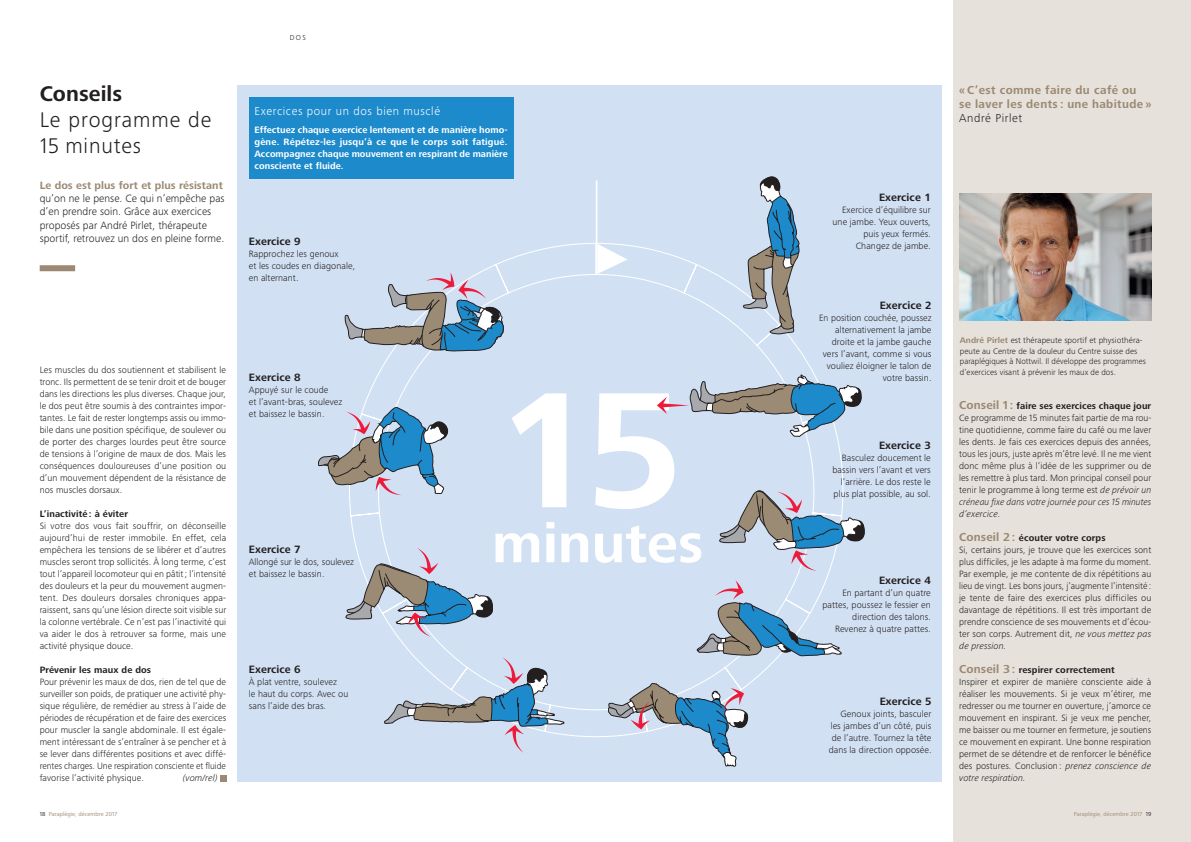
<style>
.page{position:relative;width:1191px;height:842px;background:#fff}
.page>*{position:absolute;margin:0;border:0;box-sizing:border-box;transform-origin:0 0}
.t1{font:700 170.6px "Frutiger Next Pro";color:#fff}
.t2{font:700 56.9px "Frutiger Next Pro";color:#fff}
.t3{font:300 22px/26px "Frutiger Next Pro";letter-spacing:.04em;color:#231f20}
.t4{font:700 22px "Frutiger Next Pro";color:#231f20}
.t5{font:700 12px/14px "Frutiger Next Pro";letter-spacing:.03em;color:#9c8973}
.t6{font:300 12px "Frutiger Next Pro";letter-spacing:.05em;color:#fff}
.t7{font:300 12px "Frutiger Next Pro";letter-spacing:.05em;color:#231f20}
.t8{font:300 11px/13.2px "Frutiger Next Pro";letter-spacing:.005em;color:#231f20}
.t9{font:700 11px "Frutiger Next Pro";letter-spacing:.01em;color:#231f20}
.t10{font:700 11px "Frutiger Next Pro";letter-spacing:.005em;color:#9c8973}
.t11{font:300 9.5px/12px "Frutiger Next Pro";letter-spacing:.005em;color:#231f20}
.t12{font:700 9.5px/12px "Frutiger Next Pro";letter-spacing:.005em;color:#fff;text-align:justify}
.t13{font:700 9.5px "Frutiger Next Pro";letter-spacing:.01em;color:#231f20}
.t14{font:italic 300 9.5px "Frutiger Next Pro";letter-spacing:.005em;color:#231f20}
.t15{font:300 8.5px/10.5px "Frutiger Next Pro";letter-spacing:.005em;color:#231f20}
.t16{font:300 7.5px "Frutiger Next Pro";color:#231f20}
.t17{font:6px "Frutiger Next Pro";letter-spacing:.01em;color:#9c8973}
.s1{font-weight:700;color:#9c8973}
.s2{font-weight:700;font-size:12px;color:#9c8973}
.s3{font-weight:700}
.s4{font-style:italic}
.s5{color:#231f20}
</style>
<div class="page">
<div style="left:953px;top:0;width:238px;height:842px;background:#e6e2db"></div>
<div style="left:237px;top:85px;width:705px;height:696px;background:#d1e0f2"></div>
<svg style="left:349px;top:243px;width:494px;height:494px"></svg>
<svg style="left:597px;top:244px;width:30px;height:30px"></svg>
<hr style="left:596px;top:180px;width:1px;height:95px;background:#fff">
<svg style="left:743px;top:177px;width:56px;height:157px"></svg>
<svg style="left:696px;top:580px;width:145px;height:76px"></svg>
<svg style="left:719px;top:491px;width:145px;height:80px"></svg>
<svg style="left:318px;top:407px;width:130px;height:88px"></svg>
<svg style="left:346px;top:548px;width:147px;height:95px"></svg>
<svg style="left:384px;top:657px;width:180px;height:96px"></svg>
<svg style="left:345px;top:272px;width:158px;height:79px"></svg>
<svg style="left:657px;top:375px;width:204px;height:62px"></svg>
<svg style="left:608px;top:683px;width:139px;height:83px"></svg>
<div style="left:40px;top:265px;width:35px;height:6px;background:#9c8973"></div>
<svg style="left:220px;top:775px;width:6px;height:6px"></svg>
<div style="left:249px;top:97px;width:264px;height:82px;background:#1d8acb"></div>
<img style="left:959px;top:193px;width:192px;height:128px">
<h3 class="t4" style="left:40px;top:81px;width:84px">Conseils</h3>
<h3 class="t3" style="left:40px;top:107px;width:173px">Le programme de<br>15 minutes</h3>
<p class="t10" style="left:40px;top:179px;width:185px">Le dos est plus fort et plus résistant</p>
<p class="t8" style="left:40px;top:192px;width:186px">qu’on ne le pense. Ce qui n’empêche pas d’en prendre soin. Grâce aux exercices proposés par André Pirlet, thérapeute sportif, retrouvez un dos en pleine forme.</p>
<p class="t16" style="left:290px;top:33px;width:18px">DOS</p>
<p class="t6" style="left:254px;top:105px;width:187px">Exercices pour un dos bien musclé</p>
<p class="t12" style="left:254px;top:124px;width:255px">Effectuez chaque exercice lentement et de manière homo&shy;gène. Répétez-les jusqu’à ce que le corps soit fatigué.<br>Accompagnez chaque mouvement en respirant de manière consciente et fluide.</p>
<p class="t9" style="left:249px;top:235px;width:53px">Exercice 9</p>
<p class="t11" style="left:249px;top:248px;width:108px">Rapprochez les genoux<br>et les coudes en diagonale, en alternant.</p>
<p class="t11" style="left:40px;top:364px;width:188px;text-align:justify">Les muscles du dos soutiennent et stabilisent le tronc. Ils permettent de se tenir droit et de bouger dans les directions les plus diverses. Chaque jour, le dos peut être soumis à des contraintes impor&shy;tantes. Le fait de rester longtemps assis ou immo&shy;bile dans une position spécifique, de soulever ou de porter des charges lourdes peut être source de tensions à l’origine de maux de dos. Mais les conséquences douloureuses d’une position ou d’un mouvement dépendent de la résistance de nos muscles dorsaux.</p>
<p class="t13" style="left:40px;top:508px;width:90px">L’inactivité : à éviter</p>
<p class="t11" style="left:40px;top:520px;width:188px;text-align:justify">Si votre dos vous fait souffrir, on déconseille aujourd’hui de rester immobile. En effet, cela empêchera les tensions de se libérer et d’autres muscles seront trop sollicités. À long terme, c’est tout l’appareil locomoteur qui en pâtit; l’intensité des douleurs et la peur du mouvement augmen&shy;tent. Des douleurs dorsales chroniques appa&shy;raissent, sans qu’une lésion directe soit visible sur la colonne vertébrale. Ce n’est pas l’inactivité qui va aider le dos à retrouver sa forme, mais une activité physique douce.</p>
<p class="t13" style="left:40px;top:664px;width:113px">Prévenir les maux de dos</p>
<p class="t11" style="left:40px;top:676px;width:188px;text-align:justify">Pour prévenir les maux de dos, rien de tel que de surveiller son poids, de pratiquer une activité phy&shy;sique régulière, de remédier au stress à l’aide de périodes de récupération et de faire des exercices pour muscler la sangle abdominale. Il est égale&shy;ment intéressant de s’entraîner à se pencher et à se lever dans différentes positions et avec diffé&shy;rentes charges. Une respiration consciente et fluide favorise l’activité physique.</p>
<p class="t14" style="left:183px;top:772px;width:36px">(vom/rel)</p>
<p class="t9" style="left:249px;top:371px;width:53px">Exercice 8</p>
<p class="t11" style="left:249px;top:384px;width:95px">Appuyé sur le coude<br>et l’avant-bras, soulevez et baissez le bassin.</p>
<p class="t9" style="left:249px;top:543px;width:53px">Exercice 7</p>
<p class="t11" style="left:249px;top:556px;width:107px">Allongé sur le dos, soulevez et baissez le bassin.</p>
<p class="t9" style="left:249px;top:663px;width:53px">Exercice 6</p>
<p class="t11" style="left:249px;top:675px;width:101px">À plat ventre, soulevez<br>le haut du corps. Avec ou sans l’aide des bras.</p>
<h1 class="t1" style="left:496px;top:353px;width:190px">15</h1>
<h2 class="t2" style="left:492px;top:511px;width:213px">minutes</h2>
<p class="t5" style="left:959px;top:83px;width:194px">« C’est comme faire du café ou se laver les dents : une habitude »</p>
<p class="t7" style="left:959px;top:111px;width:65px">André Pirlet</p>
<p class="t9" style="left:879px;top:191px;width:53px">Exercice 1</p>
<p class="t11" style="left:832px;top:204px;width:100px;text-align:right">Exercice d’équilibre sur une jambe. Yeux ouverts, puis yeux fermés.<br>Changez de jambe.</p>
<p class="t9" style="left:879px;top:299px;width:53px">Exercice 2</p>
<p class="t11" style="left:819px;top:312px;width:114px;text-align:right">En position couchée, poussez alternativement la jambe droite et la jambe gauche vers l’avant, comme si vous vouliez éloigner le talon de votre bassin.</p>
<p class="t9" style="left:879px;top:439px;width:53px">Exercice 3</p>
<p class="t11" style="left:832px;top:452px;width:100px;text-align:right">Basculez doucement le bassin vers l’avant et vers l’arrière. Le dos reste le plus plat possible, au sol.</p>
<p class="t9" style="left:879px;top:574px;width:53px">Exercice 4</p>
<p class="t11" style="left:822px;top:587px;width:110px;text-align:right">En partant d’un quatre pattes, poussez le fessier en direction des talons.<br>Revenez à quatre pattes.</p>
<p class="t9" style="left:879px;top:695px;width:53px">Exercice 5</p>
<p class="t11" style="left:828px;top:708px;width:104px;text-align:right">Genoux joints, basculer les jambes d’un côté, puis de l’autre. Tournez la tête dans la direction opposée.</p>
<p class="t15" style="left:960px;top:335px;width:188px"><span class="s1">André Pirlet</span> est thérapeute sportif et physiothéra&shy;peute au Centre de la douleur du Centre suisse des paraplégiques à Nottwil. Il développe des programmes d’exercices visant à prévenir les maux de dos.</p>
<p class="t11" style="left:959px;top:400px;width:194px;text-align:justify"><span class="s2">Conseil 1 :</span> <span class="s3">faire ses exercices chaque jour </span>Ce programme de 15 minutes fait partie de ma rou&shy;tine quotidienne, comme faire du café ou me laver les dents. Je fais ces exercices depuis des années, tous les jours, juste après m’être levé. Il ne me vient donc même plus à l’idée de les supprimer ou de les remettre à plus tard. Mon principal conseil pour tenir le programme à long terme est <span class="s4">de prévoir un créneau fixe dans votre journée pour ces 15 minutes d’exercice.</span></p>
<p class="t11" style="left:959px;top:532px;width:194px"><span class="s2">Conseil 2:</span> <span class="s3">écouter votre corps<br></span>Si, certains jours, je trouve que les exercices sont plus difficiles, je les adapte à ma forme du moment.<br>Par exemple, je me contente de dix répétitions au lieu de vingt. Les bons jours, j’augmente l’intensité : je tente de faire des exercices plus difficiles ou davantage de répétitions. Il est très important de prendre conscience de ses mouvements et d’écou&shy;ter son corps. Autrement dit, <span class="s4">ne vous mettez pas de pression.</span></p>
<p class="t11" style="left:959px;top:664px;width:194px"><span class="s2">Conseil 3:</span> <span class="s3">respirer correctement<br></span>Inspirer et expirer de manière consciente aide à réaliser les mouvements. Si je veux m’étirer, me redresser ou me tourner en ouverture, j’amorce ce mouvement en inspirant. Si je veux me pencher, me baisser ou me tourner en fermeture, je soutiens ce mouvement en expirant. Une bonne respiration permet de se détendre et de renforcer le bénéfice des postures. Conclusion : <span class="s4">prenez conscience de votre respiration.</span></p>
<p class="t17" style="left:40px;top:811px;width:79px"><span class="s5">18</span> Paraplégie, décembre 2017</p>
<p class="t17" style="left:1071px;top:811px;width:69px">Paraplegie, Dezember 201</p>
<p class="t17" style="left:1073px;top:811px;width:79px">Paraplégie, décembre 2017 <span class="s5">19</span></p>
</div>
